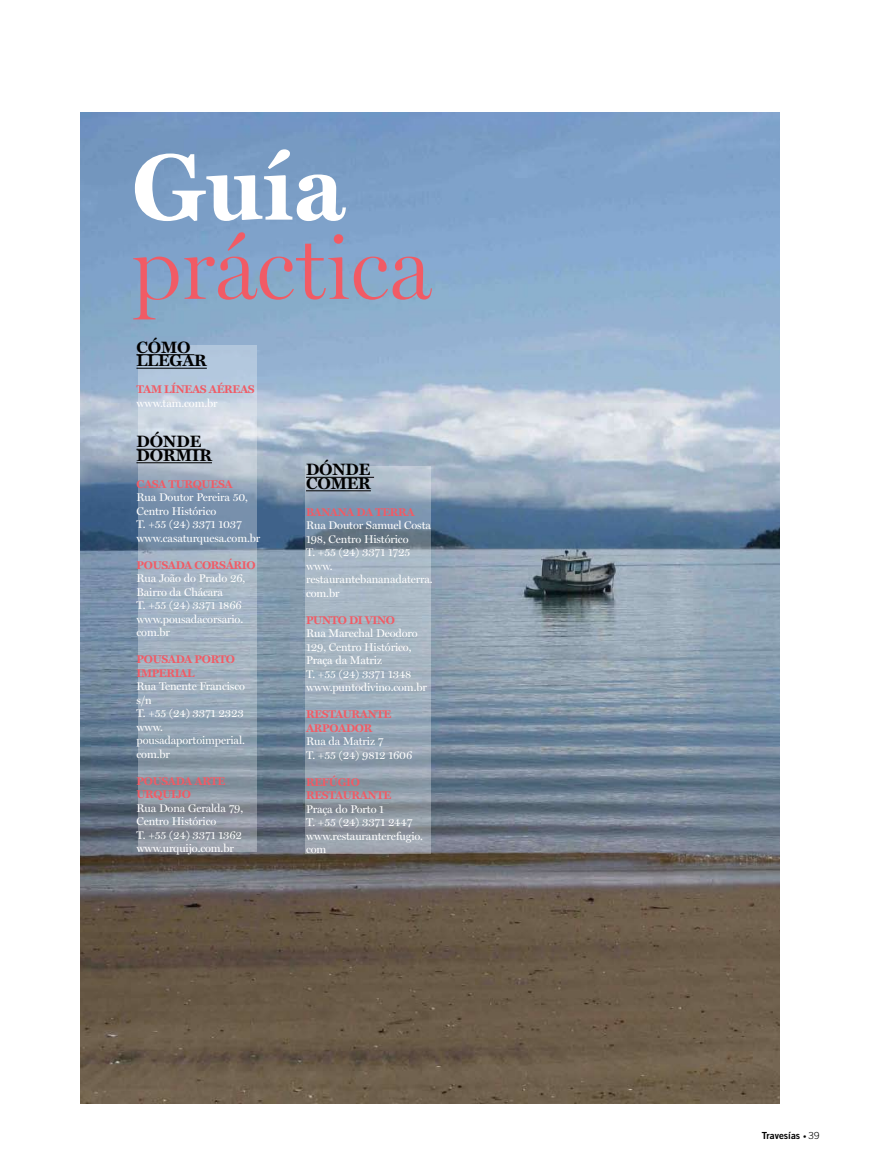
<style>
.page{position:relative;width:871px;height:1170px;background:#fff}
.page>*{position:absolute;margin:0;border:0;box-sizing:border-box;transform-origin:0 0}
.t1{font:700 94.5px "Miller Text";color:#fff}
.t2{font:300 91.05px "Miller Display";color:#f15b65}
.t3{font:700 16.5px/13.5px "Miller Text";letter-spacing:-.01em;color:#000}
.t4{font:11.25px/13.5px "Miller Display";letter-spacing:-.01em;color:#fff}
.t5{font:700 11.25px/13.5px "Miller Text";letter-spacing:-.03em;color:#f15b65}
.t6{font:9.75px "Trade Gothic Bold Two";color:#000}
.s1{font-family:"Trade Gothic";font-weight:300;font-size:6.75px}
.s2{font-family:"Trade Gothic";font-weight:300}
</style>
<div class="page">
<img style="left:81px;top:113px;width:698px;height:990px">
<svg style="left:305px;top:466px;width:126px;height:387px;background:#98a7b5"></svg>
<svg style="left:138px;top:345px;width:119px;height:506px;background:#9eadbd"></svg>
<hr style="left:136px;top:354px;width:58px;height:1px;background:#000">
<hr style="left:136px;top:368px;width:71px;height:1px;background:#000">
<hr style="left:136px;top:449px;width:69px;height:1px;background:#000">
<hr style="left:136px;top:462px;width:76px;height:1px;background:#000">
<hr style="left:306px;top:477px;width:68px;height:1px;background:#000">
<hr style="left:306px;top:490px;width:65px;height:1px;background:#000">
<h1 class="t1" style="left:132px;top:131px;width:216px">GUÍA</h1>
<h2 class="t2" style="left:132px;top:212px;width:301px">práctica</h2>
<h3 class="t3" style="left:136px;top:340px;width:72px">CÓMO<br>LLEGAR</h3>
<p class="t5" style="left:136px;top:382px;width:120px">TAM LÍNEAS AÉREAS</p>
<p class="t4" style="left:136px;top:396px;width:83px">www.tam.com.br</p>
<h3 class="t3" style="left:136px;top:434px;width:77px">DÓNDE<br>DORMIR</h3>
<p class="t5" style="left:136px;top:477px;width:98px">CASA TURQUESA</p>
<p class="t4" style="left:136px;top:490px;width:125px">Rua Doutor Pereira 50,<br>Centro Histórico<br>T. +55 (24) 3371 1037 www.casaturquesa.com.br</p>
<p class="t5" style="left:136px;top:558px;width:121px">POUSADA CORSÁRIO</p>
<p class="t4" style="left:136px;top:571px;width:110px">Rua João do Prado 26,<br>Bairro da Chácara<br>T. +55 (24) 3371 1866 www.pousadacorsario. com.br</p>
<p class="t5" style="left:136px;top:652px;width:100px">POUSADA PORTO<br>IMPERIAL</p>
<p class="t4" style="left:136px;top:679px;width:110px">Rua Tenente Francisco s/n<br>T. +55 (24) 3371 2323 www. pousadaportoimperial. com.br</p>
<p class="t5" style="left:136px;top:774px;width:90px">POUSADA ARTE<br>URQUIJO</p>
<p class="t4" style="left:136px;top:801px;width:108px">Rua Dona Geralda 79,<br>Centro Histórico<br>T. +55 (24) 3371 1362 www.urquijo.com.br</p>
<h3 class="t3" style="left:306px;top:462px;width:66px">DÓNDE<br>COMER</h3>
<p class="t5" style="left:306px;top:505px;width:110px">BANANA DA TERRA</p>
<p class="t4" style="left:306px;top:518px;width:128px">Rua Doutor Samuel Costa<br>198, Centro Histórico<br>T. +55 (24) 3371 1725 www. restaurantebananadaterra. com.br</p>
<p class="t5" style="left:306px;top:613px;width:90px">PUNTO DI VINO</p>
<p class="t4" style="left:306px;top:626px;width:122px">Rua Marechal Deodoro<br>129, Centro Histórico,<br>Praça da Matriz<br>T. +55 (24) 3371 1348 www.puntodivino.com.br</p>
<p class="t5" style="left:306px;top:707px;width:87px">RESTAURANTE<br>ARPOADOR</p>
<p class="t4" style="left:306px;top:734px;width:108px">Rua da Matriz 7<br>T. +55 (24) 9812 1606</p>
<p class="t5" style="left:306px;top:775px;width:87px">REFÚGIO<br>RESTAURANTE</p>
<p class="t4" style="left:306px;top:802px;width:118px">Praça do Porto 1<br>T. +55 (24) 3371 2447 www.restauranterefugio. com</p>
<p class="t6" style="left:762px;top:1129px;width:59px">Travesías <span class="s1">•</span> <span class="s2">39</span></p>
</div>
